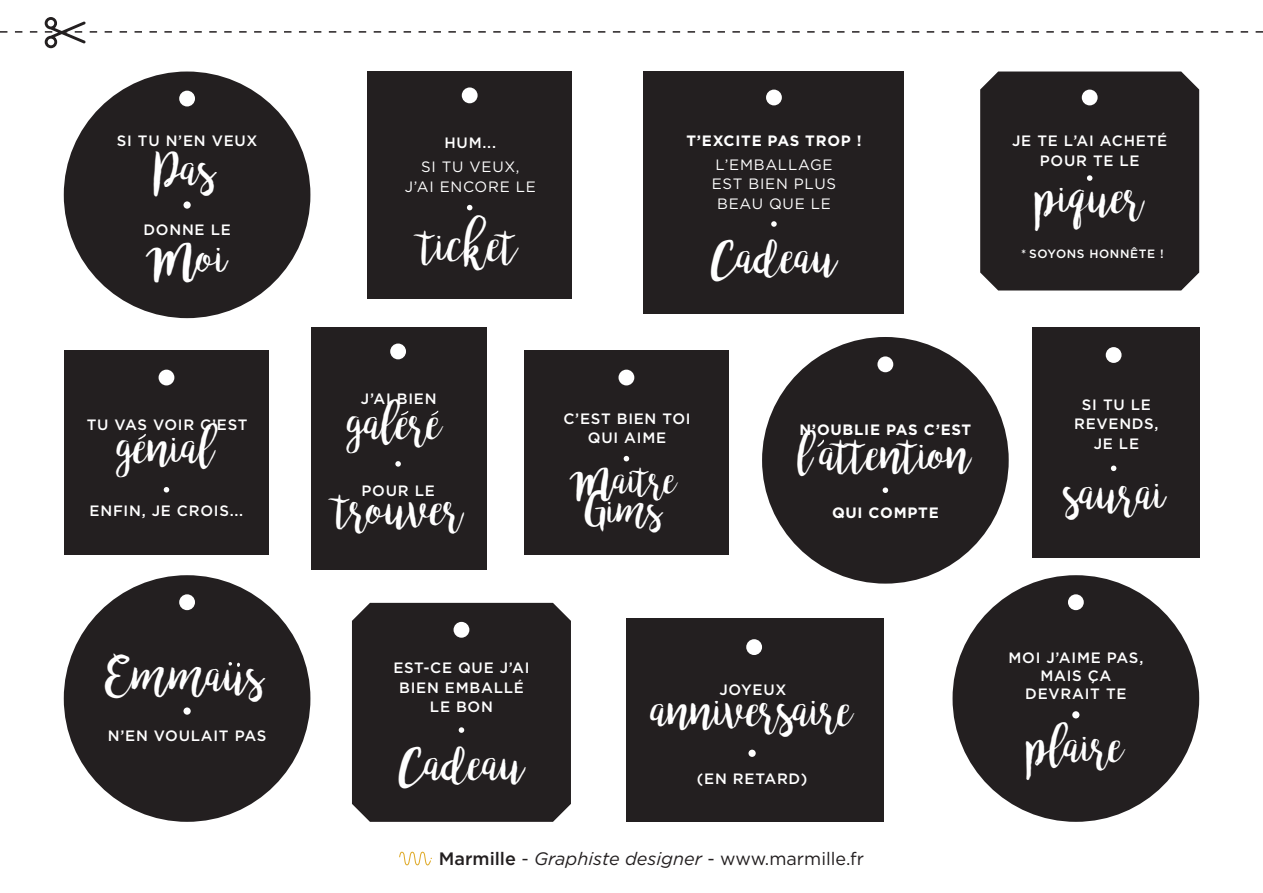
<style>
.page{position:relative;width:1263px;height:893px;background:#fff}
.page>*{position:absolute;margin:0;border:0;box-sizing:border-box;transform-origin:0 0}
.t1{font:49.5px/87.3px "bromello";color:#fff}
.t2{font:42px/30px "bromello";color:#fff;text-align:center}
.t3{font:18px "Gotham";color:#231f20}
.t4{font:500 15px/19.5px "Gotham";letter-spacing:.05em;color:#fff;text-align:center}
.t5{font:15px/19.5px "Gotham";letter-spacing:.05em;color:#fff;text-align:center}
.t6{font:700 15px "Gotham";letter-spacing:.05em;color:#fff}
.t7{font:500 12px "Gotham";letter-spacing:.05em;color:#fff}
.s1{font-weight:500}
.s2{font-style:italic}
</style>
<div class="page">
<div style="left:980px;top:72px;width:219px;height:218px;background:#231f20"></div>
<div style="left:64px;top:350px;width:205px;height:205px;background:#231f20"></div>
<div style="left:524px;top:350px;width:205px;height:205px;background:#231f20"></div>
<div style="left:367px;top:71px;width:205px;height:228px;background:#231f20"></div>
<div style="left:311px;top:328px;width:175px;height:242px;background:#231f20"></div>
<div style="left:626px;top:618px;width:257px;height:204px;background:#231f20"></div>
<div style="left:643px;top:72px;width:261px;height:242px;background:#231f20"></div>
<div style="left:1032px;top:327px;width:167px;height:230px;background:#231f20"></div>
<div style="left:64px;top:72px;width:246px;height:246px;background:#231f20;border-radius:50%"></div>
<div style="left:64px;top:575px;width:246px;height:247px;background:#231f20;border-radius:50%"></div>
<div style="left:952px;top:575px;width:247px;height:247px;background:#231f20;border-radius:50%"></div>
<div style="left:762px;top:337px;width:247px;height:247px;background:#231f20;border-radius:50%"></div>
<div style="left:183px;top:201px;width:8px;height:8px;background:#fff;border-radius:50%"></div>
<div style="left:183px;top:707px;width:8px;height:8px;background:#fff;border-radius:50%"></div>
<div style="left:1072px;top:711px;width:7px;height:7px;background:#fff;border-radius:50%"></div>
<div style="left:748px;top:750px;width:8px;height:7px;background:#fff;border-radius:50%"></div>
<svg style="left:1087px;top:175px;width:5px;height:6px"></svg>
<svg style="left:164px;top:487px;width:5px;height:5px"></svg>
<svg style="left:624px;top:456px;width:5px;height:5px"></svg>
<svg style="left:467px;top:205px;width:5px;height:5px"></svg>
<svg style="left:395px;top:461px;width:6px;height:6px"></svg>
<svg style="left:1111px;top:466px;width:5px;height:5px"></svg>
<svg style="left:771px;top:221px;width:6px;height:6px"></svg>
<svg style="left:883px;top:487px;width:5px;height:6px"></svg>
<div style="left:179px;top:91px;width:16px;height:15px;background:#fff;border-radius:50%"></div>
<div style="left:179px;top:594px;width:16px;height:16px;background:#fff;border-radius:50%"></div>
<div style="left:1068px;top:594px;width:16px;height:16px;background:#fff;border-radius:50%"></div>
<div style="left:1082px;top:90px;width:15px;height:15px;background:#fff;border-radius:50%"></div>
<div style="left:159px;top:370px;width:15px;height:15px;background:#fff;border-radius:50%"></div>
<div style="left:618px;top:370px;width:16px;height:15px;background:#fff;border-radius:50%"></div>
<div style="left:462px;top:87px;width:16px;height:16px;background:#fff;border-radius:50%"></div>
<div style="left:390px;top:344px;width:16px;height:15px;background:#fff;border-radius:50%"></div>
<div style="left:746px;top:639px;width:16px;height:16px;background:#fff;border-radius:50%"></div>
<div style="left:1106px;top:347px;width:15px;height:16px;background:#fff;border-radius:50%"></div>
<div style="left:766px;top:90px;width:16px;height:15px;background:#fff;border-radius:50%"></div>
<div style="left:877px;top:356px;width:16px;height:16px;background:#fff;border-radius:50%"></div>
<svg style="left:431px;top:411px;width:7px;height:5px"></svg>
<svg style="left:401px;top:411px;width:7px;height:4px"></svg>
<svg style="left:138px;top:434px;width:8px;height:6px"></svg>
<svg style="left:817px;top:439px;width:7px;height:8px"></svg>
<svg style="left:228px;top:662px;width:12px;height:5px"></svg>
<div style="left:352px;top:603px;width:219px;height:219px;background:#231f20"></div>
<svg style="left:459px;top:727px;width:5px;height:6px"></svg>
<div style="left:453px;top:622px;width:16px;height:16px;background:#fff;border-radius:50%"></div>
<svg style="left:0;top:17px;width:1263px;height:31px"></svg>
<svg style="left:399px;top:852px;width:33px;height:14px"></svg>
<p class="t4" style="left:117px;top:131px;width:142px">SI TU N’EN VEUX</p>
<p class="t4" style="left:1012px;top:131px;width:157px">JE TE L’AI ACHETÉ<br>POUR TE LE</p>
<p class="t6" style="left:686px;top:131px;width:177px">T’EXCITE PAS TROP !</p>
<p class="t5" style="left:712px;top:154px;width:126px">L’EMBALLAGE<br>EST BIEN PLUS<br>BEAU QUE LE</p>
<p class="t4" style="left:444px;top:133px;width:53px">HUM...</p>
<p class="t5" style="left:405px;top:157px;width:133px">SI TU VEUX,<br>J’AI ENCORE LE</p>
<h1 class="t1" style="left:146px;top:131px;width:83px">Pas<br>Moi</h1>
<h1 class="t1" style="left:1036px;top:158px;width:109px">piquer</h1>
<h1 class="t1" style="left:423px;top:207px;width:97px">ticket</h1>
<p class="t4" style="left:143px;top:220px;width:89px">DONNE LE</p>
<h1 class="t1" style="left:711px;top:218px;width:128px">Cadeau</h1>
<p class="t7" style="left:1021px;top:246px;width:144px">* SOYONS HONNÊTE !</p>
<p class="t4" style="left:361px;top:389px;width:77px">J’AI BIEN</p>
<p class="t4" style="left:1074px;top:394px;width:86px">SI TU LE<br>REVENDS,<br>JE LE</p>
<h1 class="t1" style="left:349px;top:385px;width:95px">galere</h1>
<p class="t4" style="left:87px;top:415px;width:162px">TU VAS VOIR C’EST</p>
<p class="t4" style="left:563px;top:408px;width:129px">C’EST BIEN TOI<br>QUI AIME</p>
<h1 class="t1" style="left:118px;top:408px;width:98px">genial</h1>
<h1 class="t1" style="left:799px;top:415px;width:174px">l attention</h1>
<p class="t6" style="left:799px;top:420px;width:173px">N’OUBLIE PAS C’EST</p>
<h2 class="t2" style="left:570px;top:469px;width:109px">Maitre<br>Gims</h2>
<h1 class="t1" style="left:338px;top:470px;width:126px">trouver</h1>
<h1 class="t1" style="left:1065px;top:454px;width:103px">saurai</h1>
<p class="t4" style="left:361px;top:480px;width:75px">POUR LE</p>
<p class="t4" style="left:90px;top:500px;width:155px">ENFIN, JE CROIS...</p>
<p class="t6" style="left:832px;top:502px;width:108px">QUI COMPTE</p>
<h1 class="t1" style="left:107px;top:637px;width:159px">Emmaus</h1>
<p class="t4" style="left:108px;top:725px;width:160px">N’EN VOULAIT PAS</p>
<p class="t4" style="left:393px;top:658px;width:138px">EST-CE QUE J’AI<br>BIEN EMBALLÉ<br>LE BON</p>
<h1 class="t1" style="left:398px;top:725px;width:128px">Cadeau</h1>
<p class="t4" style="left:719px;top:679px;width:68px">JOYEUX</p>
<h1 class="t1" style="left:652px;top:671px;width:203px">anniversaire</h1>
<p class="t4" style="left:697px;top:769px;width:112px">(EN RETARD)</p>
<p class="t3" style="left:439px;top:847px;width:427px"><span class="s1">Marmille</span> - <span class="s2">Graphiste designer</span> - www.marmille.fr</p>
<p class="t4" style="left:1008px;top:649px;width:136px;line-height:18px">MOI J’AIME PAS,<br>MAIS ÇA<br>DEVRAIT TE</p>
<h1 class="t1" style="left:1027px;top:707px;width:98px">plaire</h1>
</div>
